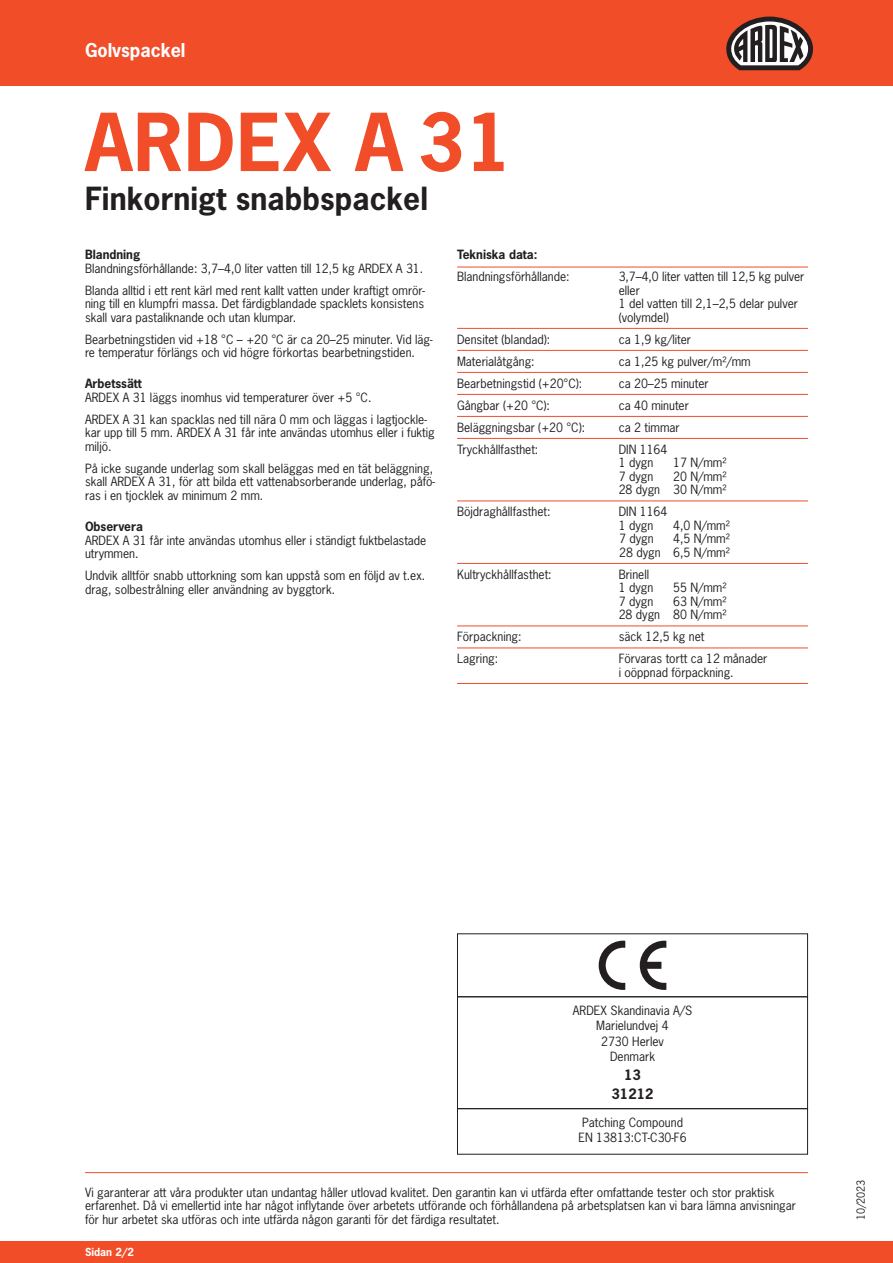
<style>
.page{position:relative;width:893px;height:1263px;background:#fff}
.page>*{position:absolute;margin:0;border:0;box-sizing:border-box;transform-origin:0 0}
.t1{font:700 75px "News Gothic Std";letter-spacing:.015em;color:#f04d28}
.t2{font:700 30px "News Gothic Std";letter-spacing:.005em;color:#231f20}
.t3{font:700 18px "News Gothic Std";color:#fff}
.t4{font:700 13.5px/19.2px "News Gothic Std";color:#231f20;text-align:center}
.t5{font:12px/13.5px "News Gothic Std";color:#231f20}
.t6{font:700 12px "News Gothic Std";color:#231f20}
.t7{font:700 10.5px "News Gothic Std";color:#fff}
.t8{font:10.5px "News Gothic Std";color:#231f20}
</style>
<div class="page">
<hr style="left:85px;top:1172px;width:723px;height:1px;background:#f04d28">
<div style="left:0;top:1242px;width:893px;height:21px;background:#f04d28"></div>
<div style="left:0;top:0;width:893px;height:85px;background:#f04d28"></div>
<div style="left:457px;top:996px;width:351px;height:113px;border:1px solid #231f20"></div>
<div style="left:457px;top:1108px;width:351px;height:46px;border:1px solid #231f20"></div>
<svg style="left:599px;top:941px;width:26px;height:49px"></svg>
<svg style="left:640px;top:941px;width:26px;height:49px"></svg>
<hr style="left:457px;top:267px;width:351px;height:1px;background:#f04d28">
<hr style="left:457px;top:328px;width:351px;height:1px;background:#f04d28">
<hr style="left:457px;top:350px;width:351px;height:1px;background:#f04d28">
<hr style="left:457px;top:372px;width:351px;height:1px;background:#f04d28">
<hr style="left:457px;top:394px;width:351px;height:1px;background:#f04d28">
<hr style="left:457px;top:416px;width:351px;height:1px;background:#f04d28">
<hr style="left:457px;top:438px;width:351px;height:1px;background:#f04d28">
<hr style="left:457px;top:501px;width:351px;height:1px;background:#f04d28">
<hr style="left:457px;top:563px;width:351px;height:1px;background:#f04d28">
<hr style="left:457px;top:626px;width:351px;height:1px;background:#f04d28">
<hr style="left:457px;top:648px;width:351px;height:1px;background:#f04d28">
<hr style="left:457px;top:683px;width:351px;height:1px;background:#f04d28">
<svg style="left:726px;top:17px;width:87px;height:53px"></svg>
<h3 class="t3" style="left:85px;top:38px;width:102px">Golvspackel</h3>
<h1 class="t1" style="left:85px;top:93px;width:428px">ARDEX A 31</h1>
<h2 class="t2" style="left:85px;top:179px;width:345px">Finkornigt snabbspackel</h2>
<p class="t6" style="left:85px;top:247px;width:57px">Blandning</p>
<p class="t5" style="left:85px;top:257px;width:341px;line-height:22px">Blandningsförhållande: 3,7–4,0 liter vatten till 12,5 kg ARDEX A 31.<br>Blanda alltid i ett rent kärl med rent kallt vatten under kraftigt omrör-</p>
<p class="t5" style="left:85px;top:297px;width:341px">ning till en klumpfri massa. Det färdigblandade spacklets konsistens skall vara pastaliknande och utan klumpar.</p>
<p class="t5" style="left:85px;top:332px;width:349px">Bearbetningstiden vid +18 °C – +20 °C är ca 20–25 minuter. Vid läg&shy;re temperatur förlängs och vid högre förkortas bearbetningstiden.</p>
<p class="t6" style="left:85px;top:376px;width:58px">Arbetssätt</p>
<p class="t5" style="left:85px;top:386px;width:343px;line-height:22px">ARDEX A 31 läggs inomhus vid temperaturer över +5 °C.<br>ARDEX A 31 kan spacklas ned till nära 0 mm och läggas i lagtjockle-</p>
<p class="t5" style="left:85px;top:426px;width:351px">kar upp till 5 mm. ARDEX A 31 får inte användas utomhus eller i fuktig miljö.</p>
<p class="t5" style="left:85px;top:462px;width:351px">På icke sugande underlag som skall beläggas med en tät beläggning, skall ARDEX A 31, för att bilda ett vattenabsorberande underlag, påfö&shy;ras i en tjocklek av minimum 2 mm.</p>
<p class="t6" style="left:85px;top:519px;width:59px">Observera</p>
<p class="t5" style="left:85px;top:533px;width:343px">ARDEX A 31 får inte användas utomhus eller i ständigt fuktbelastade utrymmen.</p>
<p class="t5" style="left:85px;top:569px;width:342px">Undvik alltför snabb uttorkning som kan uppstå som en följd av t.ex. drag, solbestrålning eller användning av byggtork.</p>
<p class="t6" style="left:457px;top:247px;width:82px">Tekniska data:</p>
<p class="t5" style="left:457px;top:270px;width:114px">Blandningsförhållande:</p>
<p class="t5" style="left:619px;top:270px;width:187px">3,7–4,0 liter vatten till 12,5 kg pulver eller<br>1 del vatten till 2,1–2,5 delar pulver (volymdel)</p>
<p class="t5" style="left:457px;top:332px;width:95px">Densitet (blandad):</p>
<p class="t5" style="left:619px;top:332px;width:74px">ca 1,9 kg/liter</p>
<p class="t5" style="left:457px;top:354px;width:79px">Materialåtgång:</p>
<p class="t5" style="left:619px;top:354px;width:134px">ca 1,25 kg pulver/m²/mm</p>
<p class="t5" style="left:457px;top:376px;width:127px">Bearbetningstid (+20°C):</p>
<p class="t5" style="left:619px;top:376px;width:91px">ca 20–25 minuter</p>
<p class="t5" style="left:457px;top:398px;width:94px">Gångbar (+20 °C):</p>
<p class="t5" style="left:619px;top:398px;width:72px">ca 40 minuter</p>
<p class="t5" style="left:457px;top:420px;width:130px">Beläggningsbar (+20 °C):</p>
<p class="t5" style="left:619px;top:420px;width:62px">ca 2 timmar</p>
<p class="t5" style="left:457px;top:442px;width:83px">Tryckhållfasthet:</p>
<p class="t5" style="left:619px;top:442px;width:50px">DIN 1164<br>1 dygn</p>
<p class="t5" style="left:673px;top:456px;width:55px">17 N/mm²</p>
<p class="t5" style="left:619px;top:469px;width:109px;text-align:right">20 N/mm²<br>28 dygn 30 N/mm²</p>
<p class="t5" style="left:619px;top:469px;width:36px">7 dygn</p>
<p class="t5" style="left:457px;top:505px;width:95px">Böjdraghållfasthet:</p>
<p class="t5" style="left:619px;top:505px;width:50px">DIN 1164<br>1 dygn</p>
<p class="t5" style="left:673px;top:518px;width:58px">4,0 N/mm²</p>
<p class="t5" style="left:619px;top:532px;width:112px;text-align:right">4,5 N/mm²<br>28 dygn 6,5 N/mm²</p>
<p class="t5" style="left:619px;top:532px;width:36px">7 dygn</p>
<p class="t5" style="left:457px;top:567px;width:96px">Kultryckhållfasthet:</p>
<p class="t5" style="left:619px;top:567px;width:36px">Brinell<br>1 dygn</p>
<p class="t5" style="left:673px;top:581px;width:55px">55 N/mm²</p>
<p class="t5" style="left:619px;top:594px;width:109px;text-align:right">63 N/mm²<br>28 dygn 80 N/mm²</p>
<p class="t5" style="left:619px;top:594px;width:36px">7 dygn</p>
<p class="t5" style="left:457px;top:630px;width:66px">Förpackning:</p>
<p class="t5" style="left:619px;top:630px;width:87px">säck 12,5 kg net</p>
<p class="t5" style="left:457px;top:652px;width:43px">Lagring:</p>
<p class="t5" style="left:619px;top:652px;width:150px">Förvaras tortt ca 12 månader i oöppnad förpackning.</p>
<p class="t5" style="left:573px;top:1003px;width:121px;line-height:15px;text-align:center">ARDEX Skandinavia A/S<br>Marielundvej 4<br>2730 Herlev<br>Denmark</p>
<p class="t4" style="left:611px;top:1065px;width:43px">13<br>31212</p>
<p class="t5" style="left:578px;top:1115px;width:110px;line-height:15px;text-align:center">Patching Compound<br>EN 13813:CT-C30-F6</p>
<p class="t5" style="left:85px;top:1185px;width:712px">Vi garanterar att våra produkter utan undantag håller utlovad kvalitet. Den garantin kan vi utfärda efter omfattande tester och stor praktisk erfarenhet. Då vi emellertid inte har något inflytande över arbetets utförande och förhållandena på arbetsplatsen kan vi bara lämna anvisningar för hur arbetet ska utföras och inte utfärda någon garanti för det färdiga resultatet.</p>
<p class="t8" style="left:854px;top:1220px;width:42px;rotate:-90deg">10/2023</p>
<p class="t7" style="left:85px;top:1245px;width:51px">Sidan 2/2</p>
</div>
